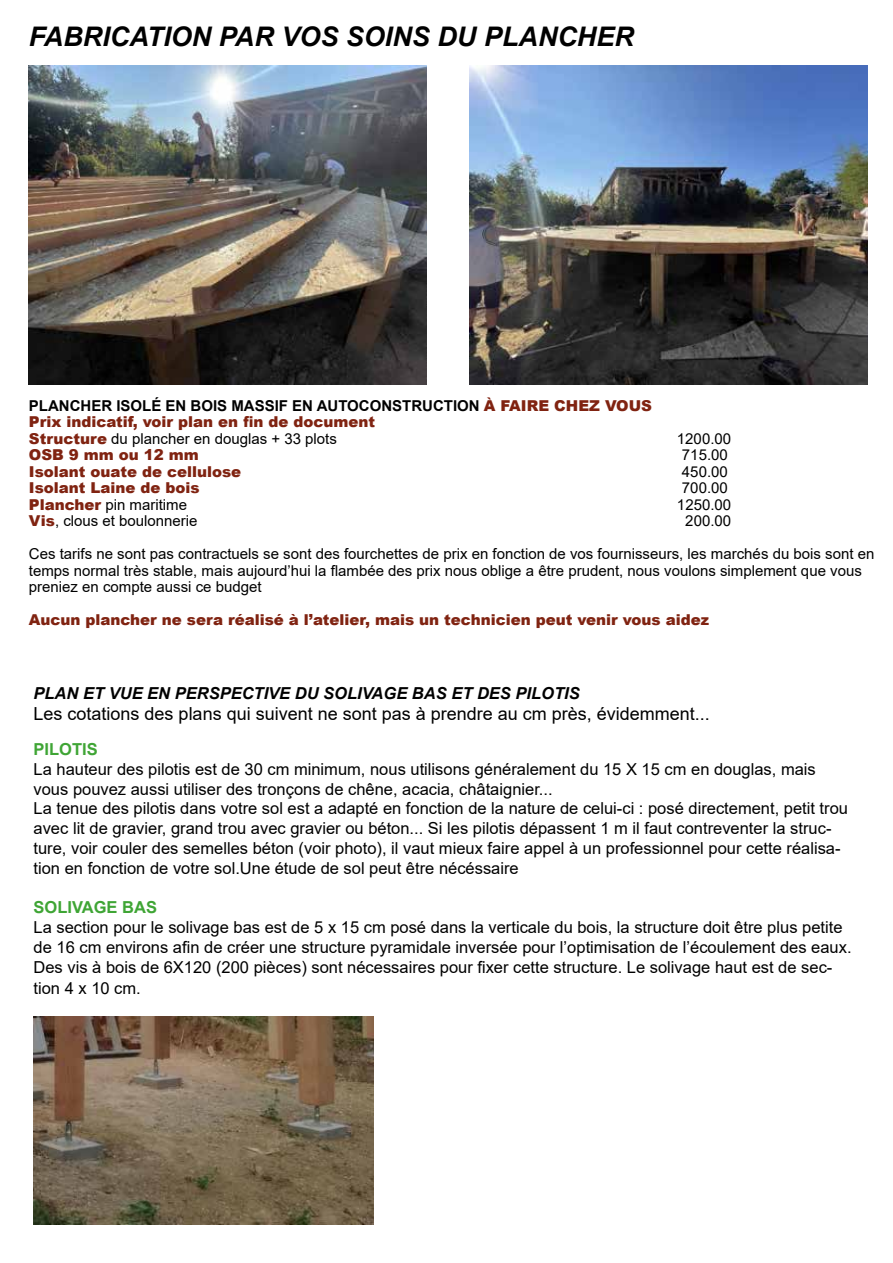
<style>
.page{position:relative;width:893px;height:1263px;background:#fff}
.page>*{position:absolute;margin:0;border:0;box-sizing:border-box;transform-origin:0 0}
.t1{font:italic 700 27px "Arial";color:#000}
.t2{font:18px "Arial";color:#000}
.t3{font:16.5px/19.8px "Arial";color:#000}
.t4{font:italic 700 16.5px "Arial";color:#000}
.t5{font:700 16.5px "Arial";color:#3fa535}
.t6{font:15px/16.5px "Arial";color:#000}
.t7{font:900 15px/16.5px "Arial";color:#802311}
.s1{font-weight:700;color:#000}
.s2{font-weight:400;color:#000}
.s3{font-weight:900;color:#802311}
</style>
<div class="page">
<img style="left:29px;top:66px;width:398px;height:318px">
<img style="left:34px;top:1016px;width:339px;height:209px">
<img style="left:470px;top:66px;width:397px;height:318px">
<h1 class="t1" style="left:29px;top:18px;width:607px">FABRICATION PAR VOS SOINS DU PLANCHER</h1>
<p class="t7" style="left:29px;top:397px;width:625px"><span class="s1">PLANCHER ISOLÉ EN BOIS MASSIF EN AUTOCONSTRUCTION</span> À FAIRE CHEZ VOUS<br>Prix indicatif, voir plan en fin de document<br>Structure <span class="s2">du plancher en douglas + 33 plots</span></p>
<p class="t6" style="left:677px;top:430px;width:56px">1200.00</p>
<p class="t7" style="left:29px;top:446px;width:172px">OSB 9 mm ou 12 mm</p>
<p class="t6" style="left:682px;top:446px;width:47px">715.00</p>
<p class="t7" style="left:29px;top:463px;width:214px">Isolant ouate de cellulose</p>
<p class="t6" style="left:682px;top:463px;width:47px">450.00</p>
<p class="t7" style="left:29px;top:479px;width:172px">Isolant Laine de bois</p>
<p class="t6" style="left:682px;top:479px;width:47px">700.00</p>
<p class="t6" style="left:29px;top:496px;width:160px"><span class="s3">Plancher</span> pin maritime</p>
<p class="t6" style="left:677px;top:496px;width:56px">1250.00</p>
<p class="t6" style="left:29px;top:512px;width:170px"><span class="s3">Vis</span>, clous et boulonnerie</p>
<p class="t6" style="left:685px;top:512px;width:47px">200.00</p>
<p class="t6" style="left:29px;top:545px;width:847px">Ces tarifs ne sont pas contractuels se sont des fourchettes de prix en fonction de vos fournisseurs, les marchés du bois sont en temps normal très stable, mais aujourd’hui la flambée des prix nous oblige a être prudent, nous voulons simplement que vous preniez en compte aussi ce budget</p>
<p class="t7" style="left:29px;top:611px;width:682px">Aucun plancher ne sera réalisé à l’atelier, mais un technicien peut venir vous aidez</p>
<p class="t4" style="left:34px;top:682px;width:548px">PLAN ET VUE EN PERSPECTIVE DU SOLIVAGE BAS ET DES PILOTIS</p>
<p class="t2" style="left:34px;top:702px;width:678px">Les cotations des plans qui suivent ne sont pas à prendre au cm près, évidemment...</p>
<p class="t5" style="left:34px;top:737px;width:66px">PILOTIS</p>
<p class="t3" style="left:34px;top:759px;width:816px">La hauteur des pilotis est de 30 cm minimum, nous utilisons généralement du 15 X 15 cm en douglas, mais vous pouvez aussi utiliser des tronçons de chêne, acacia, châtaignier...<br>La tenue des pilotis dans votre sol est a adapté en fonction de la nature de celui-ci : posé directement, petit trou avec lit de gravier, grand trou avec gravier ou béton... Si les pilotis dépassent 1 m il faut contreventer la struc&shy;ture, voir couler des semelles béton (voir photo), il vaut mieux faire appel à un professionnel pour cette réalisa&shy;tion en fonction de votre sol.Une étude de sol peut être nécéssaire</p>
<p class="t5" style="left:34px;top:896px;width:125px">SOLIVAGE BAS</p>
<p class="t3" style="left:34px;top:917px;width:820px">La section pour le solivage bas est de 5 x 15 cm posé dans la verticale du bois, la structure doit être plus petite de 16 cm environs afin de créer une structure pyramidale inversée pour l’optimisation de l’écoulement des eaux.<br>Des vis à bois de 6X120 (200 pièces) sont nécessaires pour fixer cette structure. Le solivage haut est de sec-</p>
<p class="t3" style="left:34px;top:978px;width:109px">tion 4 x 10 cm.</p>
</div>
